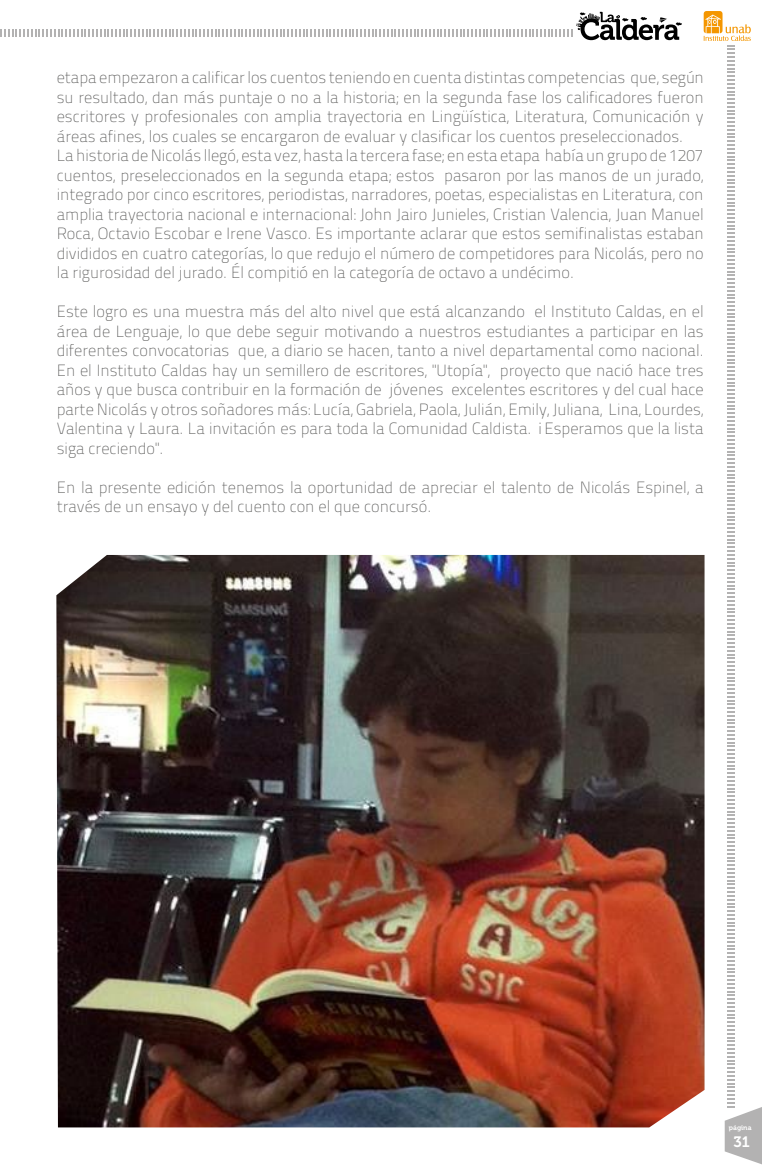
<style>
.page{position:relative;width:762px;height:1170px;background:#fff}
.page>*{position:absolute;margin:0;border:0;box-sizing:border-box;transform-origin:0 0}
.t1{font:700 16.25px/19.5px "Titillium Text 14 L";color:#575756}
.t2{font:15px "Museo 700";color:#fff}
.t3{font:6.88px "Museo 700";color:#fff}
</style>
<div class="page">
<svg style="left:704px;top:11px;width:58px;height:1154px"></svg>
<svg style="left:0;top:12px;width:682px;height:28px"></svg>
<img style="left:56px;top:555px;width:648px;height:572px">
<p class="t1" style="left:57px;top:68px;width:648px">etapa empezaron a calificar los cuentos teniendo en cuenta distintas competencias que, según su resultado, dan más puntaje o no a la historia; en la segunda fase los calificadores fueron escritores y profesionales con amplia trayectoria en Lingüística, Literatura, Comunicación y áreas afines, los cuales se encargaron de evaluar y clasificar los cuentos preseleccionados.<br>La historia de Nicolás llegó, esta vez, hasta la tercera fase; en esta etapa había un grupo de 1207 cuentos, preseleccionados en la segunda etapa; estos pasaron por las manos de un jurado, integrado por cinco escritores, periodistas, narradores, poetas, especialistas en Literatura, con amplia trayectoria nacional e internacional: John Jairo Junieles, Cristian Valencia, Juan Manuel Roca, Octavio Escobar e Irene Vasco. Es importante aclarar que estos semifinalistas estaban divididos en cuatro categorías, lo que redujo el número de competidores para Nicolás, pero no la rigurosidad del jurado. Él compitió en la categoría de octavo a undécimo.</p>
<p class="t1" style="left:57px;top:302px;width:648px;text-align:justify">Este logro es una muestra más del alto nivel que está alcanzando el Instituto Caldas, en el área de Lenguaje, lo que debe seguir motivando a nuestros estudiantes a participar en las diferentes convocatorias que, a diario se hacen, tanto a nivel departamental como nacional.<br>En el Instituto Caldas hay un semillero de escritores, “Utopía”, proyecto que nació hace tres años y que busca contribuir en la formación de jóvenes excelentes escritores y del cual hace parte Nicolás y otros soñadores más: Lucía, Gabriela, Paola, Julián, Emily, Juliana, Lina, Lourdes, Valentina y Laura. La invitación es para toda la Comunidad Caldista. ¡Esperamos que la lista siga creciendo”.</p>
<p class="t1" style="left:57px;top:477px;width:648px">En la presente edición tenemos la oportunidad de apreciar el talento de Nicolás Espinel, a través de un ensayo y del cuento con el que concursó.</p>
<p class="t3" style="left:729px;top:1123px;width:24px">página</p>
<p class="t2" style="left:733px;top:1133px;width:18px">31</p>
</div>
